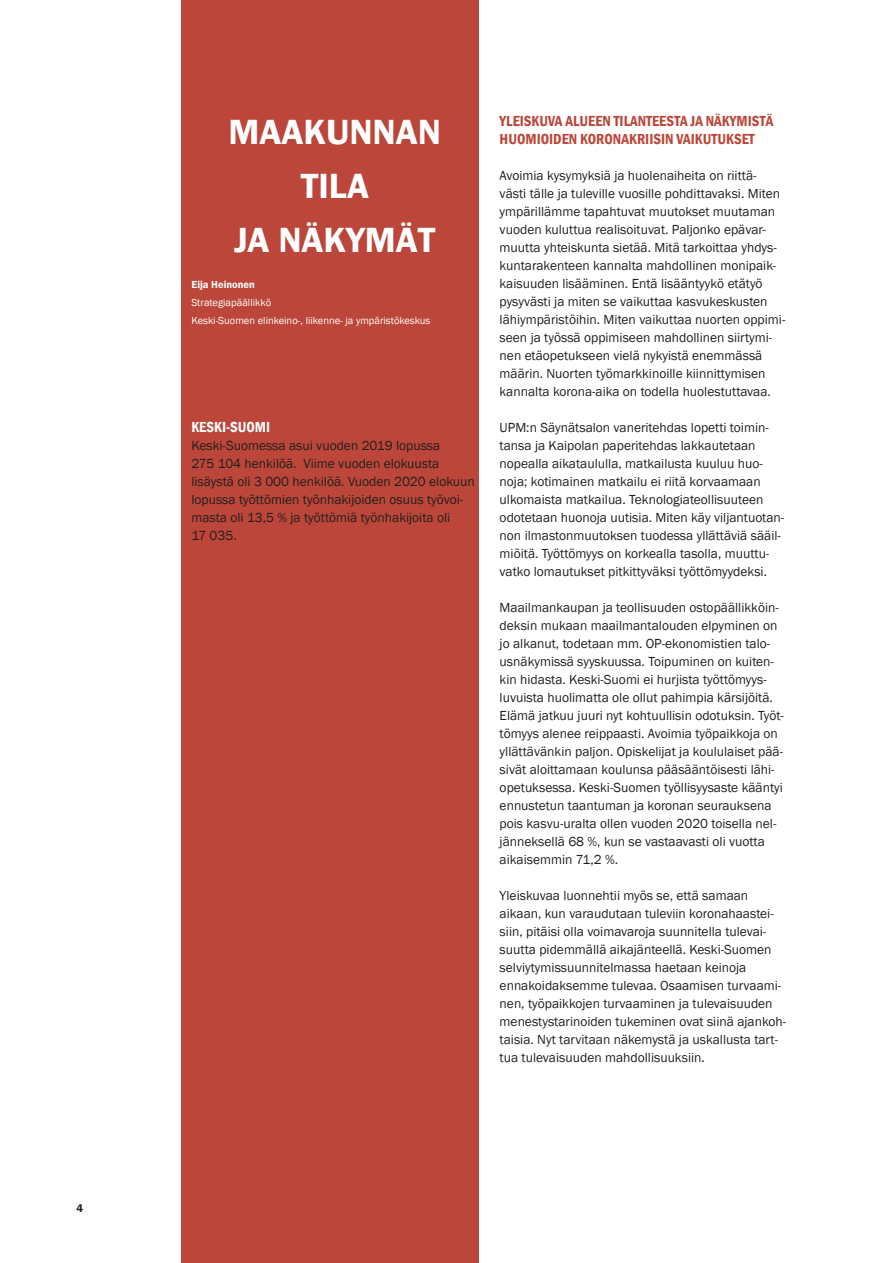
<style>
.page{position:relative;width:893px;height:1263px;background:#fff}
.page>*{position:absolute;margin:0;border:0;box-sizing:border-box;transform-origin:0 0}
.Otsikko{font:600 36px/54px "Franklin Gothic";color:#fff;text-align:center}
.Väliotsikko{font:600 condensed 15px/18px "Franklin Gothic";color:#bb4639}
.Väliotsikko-2{font:600 condensed 15px "Franklin Gothic";color:#fff}
.Massateksti{font:13.5px/18px "Franklin Gothic";color:#231f20}
.Massateksti-2{font:10.5px/18px "Franklin Gothic";color:#fff}
.Massateksti-3{font:600 10.5px "Franklin Gothic";color:#fff}
</style>
<div class="page">
<div style="left:181px;top:0;width:297px;height:1263px;background:#bb4639"></div>
<p class="Otsikko" style="left:229px;top:105px;width:214px">MAAKUNNAN<br>TILA</p>
<p class="Otsikko" style="left:234px;top:213px;width:203px">JA NÄKYMÄT</p>
<p class="Massateksti-3" style="left:191px;top:278px;width:65px">Eija Heinonen</p>
<p class="Massateksti-2" style="left:191px;top:294px;width:241px">Strategiapäällikkö<br>Keski-Suomen elinkeino-, liikenne- ja ympäristökeskus</p>
<p class="Väliotsikko-2" style="left:191px;top:417px;width:80px">KESKI-SUOMI</p>
<p class="Massateksti" style="left:191px;top:437px;width:285px">Keski-Suomessa asui vuoden 2019 lopussa<br>275 104 henkilöä. Viime vuoden elokuusta lisäystä oli 3 000 henkilöä. Vuoden 2020 elokuun lopussa työttömien työnhakijoiden osuus työvoi&shy;masta oli 13,5 % ja työttömiä työnhakijoita oli<br>17 035.</p>
<p class="Väliotsikko" style="left:500px;top:112px;width:275px">YLEISKUVA ALUEEN TILANTEESTA JA NÄKYMISTÄ<br>HUOMIOIDEN KORONAKRIISIN VAIKUTUKSET</p>
<p class="Massateksti" style="left:500px;top:167px;width:287px">Avoimia kysymyksiä ja huolenaiheita on riittä&shy;västi tälle ja tuleville vuosille pohdittavaksi. Miten ympärillämme tapahtuvat muutokset muutaman vuoden kuluttua realisoituvat. Paljonko epävar&shy;muutta yhteiskunta sietää. Mitä tarkoittaa yhdys&shy;kuntarakenteen kannalta mahdollinen monipaik&shy;kaisuuden lisääminen. Entä lisääntyykö etätyö pysyvästi ja miten se vaikuttaa kasvukeskusten lähiympäristöihin. Miten vaikuttaa nuorten oppimi&shy;seen ja työssä oppimiseen mahdollinen siirtymi&shy;nen etäopetukseen vielä nykyistä enemmässä määrin. Nuorten työmarkkinoille kiinnittymisen kannalta korona-aika on todella huolestuttavaa.</p>
<p class="Massateksti" style="left:500px;top:419px;width:286px">UPM:n Säynätsalon vaneritehdas lopetti toimin&shy;tansa ja Kaipolan paperitehdas lakkautetaan nopealla aikataululla, matkailusta kuuluu huo&shy;noja; kotimainen matkailu ei riitä korvaamaan ulkomaista matkailua. Teknologiateollisuuteen odotetaan huonoja uutisia. Miten käy viljantuotan&shy;non ilmastonmuutoksen tuodessa yllättäviä sääil&shy;miöitä. Työttömyys on korkealla tasolla, muuttu&shy;vatko lomautukset pitkittyväksi työttömyydeksi.</p>
<p class="Massateksti" style="left:500px;top:599px;width:286px">Maailmankaupan ja teollisuuden ostopäällikköin&shy;deksin mukaan maailmantalouden elpyminen on jo alkanut, todetaan mm. OP-ekonomistien talo&shy;usnäkymissä syyskuussa. Toipuminen on kuiten&shy;kin hidasta. Keski-Suomi ei hurjista työttömyys&shy;luvuista huolimatta ole ollut pahimpia kärsijöitä.<br>Elämä jatkuu juuri nyt kohtuullisin odotuksin. Työt&shy;tömyys alenee reippaasti. Avoimia työpaikkoja on yllättävänkin paljon. Opiskelijat ja koululaiset pää&shy;sivät aloittamaan koulunsa pääsääntöisesti lähi&shy;opetuksessa. Keski-Suomen työllisyysaste kääntyi ennustetun taantuman ja koronan seurauksena pois kasvu-uralta ollen vuoden 2020 toisella nel&shy;jänneksellä 68 %, kun se vastaavasti oli vuotta aikaisemmin 71,2 %.</p>
<p class="Massateksti" style="left:500px;top:887px;width:288px">Yleiskuvaa luonnehtii myös se, että samaan aikaan, kun varaudutaan tuleviin koronahaastei&shy;siin, pitäisi olla voimavaroja suunnitella tulevai&shy;suutta pidemmällä aikajänteellä. Keski-Suomen selviytymissuunnitelmassa haetaan keinoja ennakoidaksemme tulevaa. Osaamisen turvaami&shy;nen, työpaikkojen turvaaminen ja tulevaisuuden menestystarinoiden tukeminen ovat siinä ajankoh&shy;taisia. Nyt tarvitaan näkemystä ja uskallusta tart&shy;tua tulevaisuuden mahdollisuuksiin.</p>
</div>
